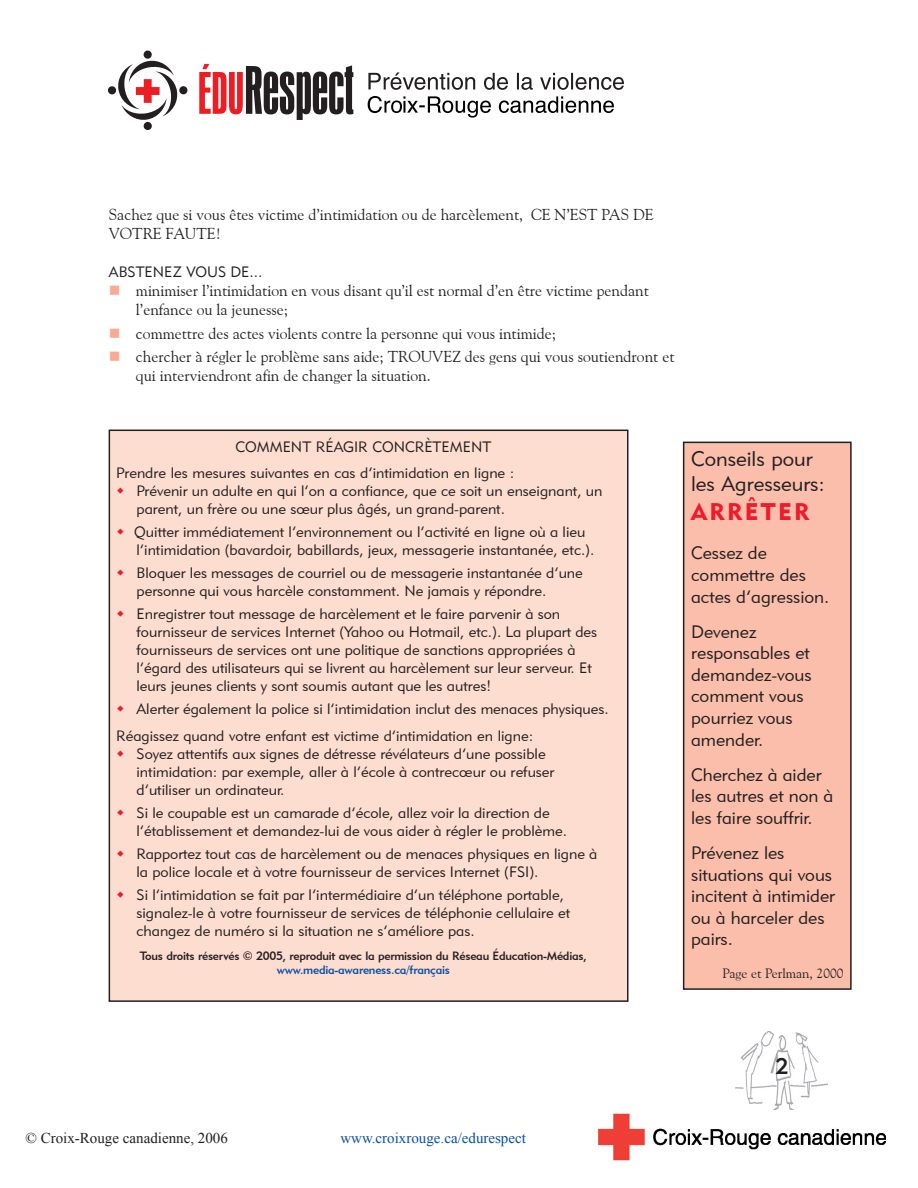
<style>
.page{position:relative;width:918px;height:1188px;background:#fff}
.page>*{position:absolute;margin:0;border:0;box-sizing:border-box;transform-origin:0 0}
.t1{font:24px "Geometric 415 BT Black A";letter-spacing:.1em;color:#ee1b2c}
.t2{font:22.5px "Geometric 415 BT Medium A";color:#231f20}
.t3{font:21px/25.2px "Geometric 415 BT Lite A";color:#231f20}
.t4{font:18px/21.6px "Geometric 415 BT Lite A";color:#231f20}
.t5{font:15.75px/18.9px "Goudy Old Style BT";color:#231f20}
.t6{font:15px/18px "Geometric 415 BT Lite A";color:#231f20}
.t7{font:15px "Times New Roman";color:#094fa3}
.t8{font:15px "Times New Roman";color:#231f20}
.t9{font:13.5px "Goudy Old Style BT";color:#231f20}
.t10{font:12px "Geometric 415 BT Medium A";letter-spacing:-.02em;color:#231f20}
.t11{font:12px "Geometric 415 BT Medium A";letter-spacing:-.02em;color:#094fa3}
.s1{color:#f8aa94}
</style>
<div class="page">
<div style="left:109px;top:430px;width:519px;height:571px;background:#fdddd0"></div>
<div style="left:109px;top:430px;width:519px;height:572px;border:2px solid #231f20"></div>
<img style="left:735px;top:1031px;width:93px;height:79px">
<div style="left:684px;top:442px;width:167px;height:547px;background:#fabeab"></div>
<div style="left:683px;top:442px;width:169px;height:548px;border:2px solid #231f20"></div>
<img style="left:598px;top:1113px;width:287px;height:48px">
<svg style="left:199px;top:64px;width:154px;height:56px"></svg>
<div style="left:108px;top:86px;width:8px;height:9px;background:#231f20;border-radius:50%"></div>
<div style="left:143px;top:122px;width:9px;height:8px;background:#231f20;border-radius:50%"></div>
<svg style="left:179px;top:86px;width:9px;height:9px"></svg>
<svg style="left:118px;top:60px;width:60px;height:60px"></svg>
<svg style="left:143px;top:50px;width:9px;height:9px"></svg>
<svg style="left:368px;top:72px;width:107px;height:18px"></svg>
<svg style="left:484px;top:73px;width:24px;height:17px"></svg>
<svg style="left:517px;top:73px;width:16px;height:17px"></svg>
<svg style="left:540px;top:73px;width:84px;height:17px"></svg>
<svg style="left:368px;top:96px;width:123px;height:22px"></svg>
<svg style="left:499px;top:96px;width:115px;height:17px"></svg>
<p class="t5" style="left:109px;top:205px;width:546px">Sachez que si vous êtes victime d’intimidation ou de harcèlement, CE N’EST PAS DE<br>VOTRE FAUTE!</p>
<p class="t6" style="left:109px;top:262px;width:155px">ABSTENEZ VOUS DE...</p>
<p class="t5" style="left:136px;top:281px;width:514px;text-indent:-27px"><span class="s1">■</span> minimiser l’intimidation en vous disant qu’il est normal d’en être victime pendant l’enfance ou la jeunesse;</p>
<p class="t5" style="left:109px;top:323px;width:449px"><span class="s1">■</span> commettre des actes violents contre la personne qui vous intimide;</p>
<p class="t5" style="left:136px;top:347px;width:540px;text-indent:-27px"><span class="s1">■</span> chercher à régler le problème sans aide; TROUVEZ des gens qui vous soutiendront et qui interviendront afin de changer la situation.</p>
<p class="t6" style="left:116px;top:434px;width:400px;line-height:25.8px;text-indent:119px">COMMENT RÉAGIR CONCRÈTEMENT<br>Prendre les mesures suivantes en cas d’intimidation en ligne :</p>
<p class="t6" style="left:137px;top:482px;width:467px">Prévenir un adulte en qui l’on a confiance, que ce soit un enseignant, un parent, un frère ou une sœur plus âgés, un grand-parent.</p>
<p class="t6" style="left:134px;top:523px;width:462px">Quitter immédiatement l’environnement ou l’activité en ligne où a lieu l’intimidation (bavardoir, babillards, jeux, messagerie instantanée, etc.).</p>
<p class="t6" style="left:137px;top:563px;width:448px">Bloquer les messages de courriel ou de messagerie instantanée d’une personne qui vous harcèle constamment. Ne jamais y répondre.</p>
<p class="t6" style="left:137px;top:604px;width:462px">Enregistrer tout message de harcèlement et le faire parvenir à son fournisseur de services Internet (Yahoo ou Hotmail, etc.). La plupart des fournisseurs de services ont une politique de sanctions appropriées à l’égard des utilisateurs qui se livrent au harcèlement sur leur serveur. Et leurs jeunes clients y sont soumis autant que les autres!</p>
<p class="t6" style="left:116px;top:695px;width:494px;line-height:27.3px;text-indent:20px">Alerter également la police si l’intimidation inclut des menaces physiques.<br>Réagissez quand votre enfant est victime d’intimidation en ligne:</p>
<p class="t6" style="left:137px;top:745px;width:419px">Soyez attentifs aux signes de détresse révélateurs d’une possible intimidation: par exemple, aller à l’école à contrecœur ou refuser d’utiliser un ordinateur.</p>
<p class="t6" style="left:137px;top:803px;width:432px">Si le coupable est un camarade d’école, allez voir la direction de l’établissement et demandez-lui de vous aider à régler le problème.</p>
<p class="t6" style="left:137px;top:844px;width:462px">Rapportez tout cas de harcèlement ou de menaces physiques en ligne à la police locale et à votre fournisseur de services Internet (FSI).</p>
<p class="t6" style="left:137px;top:885px;width:435px">Si l’intimidation se fait par l’intermédiaire d’un téléphone portable, signalez-le à votre fournisseur de services de téléphonie cellulaire et changez de numéro si la situation ne s’améliore pas.</p>
<p class="t10" style="left:140px;top:948px;width:448px">Tous droits réservés © 2005, reproduit avec la permission du Réseau Éducation-Médias,</p>
<p class="t11" style="left:277px;top:963px;width:175px">www.media-awareness.ca/français</p>
<h3 class="t3" style="left:691px;top:446px;width:135px">Conseils pour les Agresseurs:</h3>
<h1 class="t1" style="left:691px;top:497px;width:120px">ARRÊTER</h1>
<p class="t4" style="left:691px;top:542px;width:140px">Cessez de commettre des actes d’agression.</p>
<p class="t4" style="left:691px;top:620px;width:122px">Devenez responsables et demandez-vous comment vous pourriez vous amender.</p>
<p class="t4" style="left:691px;top:763px;width:144px">Cherchez à aider les autres et non à les faire souffrir.</p>
<p class="t4" style="left:691px;top:842px;width:145px">Prévenez les situations qui vous incitent à intimider ou à harceler des pairs.</p>
<p class="t9" style="left:723px;top:965px;width:122px">Page et Perlman, 2000</p>
<p class="t8" style="left:26px;top:1128px;width:204px">© Croix-Rouge canadienne, 2006</p>
<p class="t7" style="left:340px;top:1128px;width:187px">www.croixrouge.ca/edurespect</p>
<h2 class="t2" style="left:776px;top:1053px;width:14px">2</h2>
</div>
